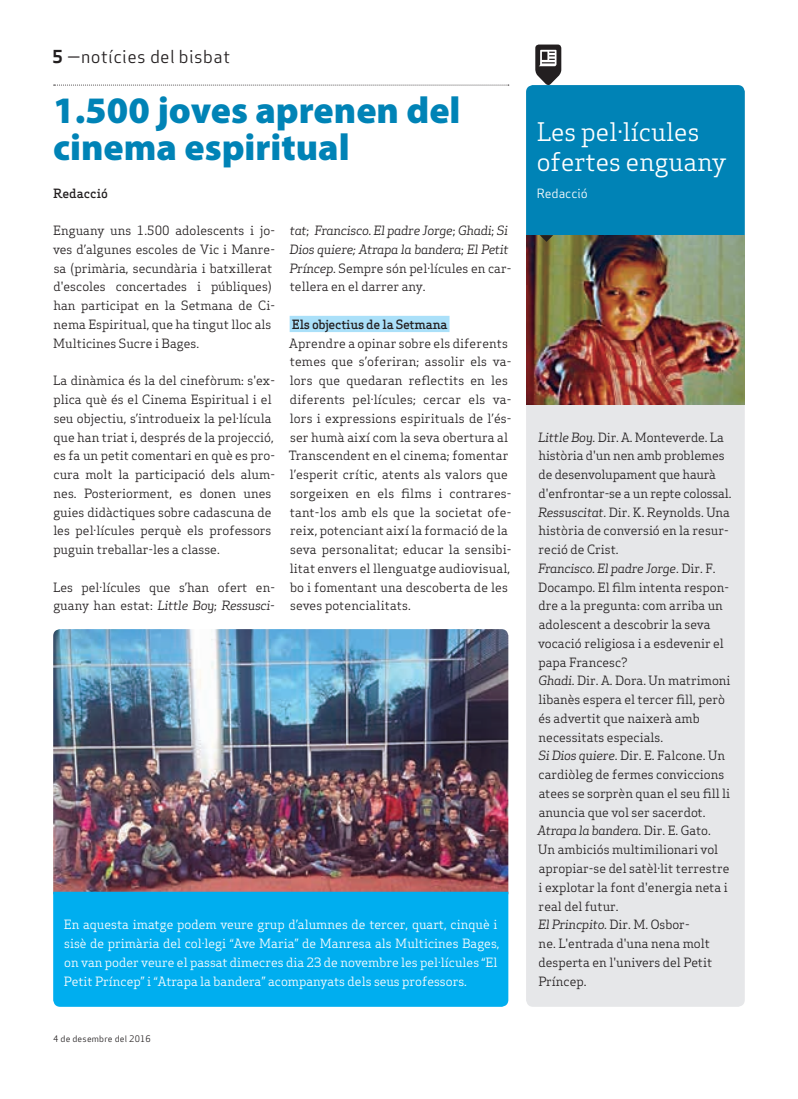
<style>
.page{position:relative;width:798px;height:1099px;background:#fff}
.page>*{position:absolute;margin:0;border:0;box-sizing:border-box;transform-origin:0 0}
.Titulars{font:900 37.5px/37.5px "Myriad Pro";color:#0083b6}
.Subtitol_Secció{font:25px/30px "Apex Serif";color:#fff}
.Capçalera{font:17.5px "Apex Sans Book T";letter-spacing:.02em;color:#231f20}
.Text_General{font:12.5px/18.8px "Apex Serif";color:#231f20}
.Text_General-2{font:12.5px/18.8px "Apex Serif";color:#fff}
.Text_General-3{font:italic 12.5px/18.8px "Apex Serif";letter-spacing:-.02em;color:#231f20}
.Text_General-4{font:500 12.5px "Apex Serif";letter-spacing:-.02em;color:#231f20}
.Autors{font:500 12.5px "Apex Serif";color:#231f20}
.Titulars-2{font:12.5px "Apex Sans Book T";color:#fff}
.Data_Peu{font:8.75px "Apex Sans Book T";letter-spacing:.02em;color:#231f20}
.s1{font-family:"Apex Sans Bold T"}
.s2{font-style:italic}
.s3{font-style:normal}
</style>
<div class="page">
<svg style="left:54px;top:85px;width:454px;height:1px"></svg>
<img style="left:53px;top:629px;width:455px;height:262px">
<div style="left:289px;top:316px;width:160px;height:16px;background:#aae0f9"></div>
<div style="left:526px;top:85px;width:218px;height:921px;background:#e6e7e9;border-radius:7px"></div>
<div style="left:526px;top:85px;width:218px;height:150px;background:#0083b6"></div>
<img style="left:526px;top:235px;width:218px;height:169px">
<svg style="left:539px;top:235px;width:14px;height:7px"></svg>
<svg style="left:535px;top:45px;width:26px;height:41px"></svg>
<div style="left:53px;top:891px;width:455px;height:115px;background:#00aeef"></div>
<p class="Capçalera" style="left:52px;top:46px;width:179px"><span class="s1">5</span> —notícies del bisbat</p>
<p class="Titulars" style="left:53px;top:90px;width:409px">1.500 joves aprenen del cinema espiritual</p>
<p class="Autors" style="left:53px;top:185px;width:56px">Redacció</p>
<p class="Text_General" style="left:53px;top:221px;width:223px">Enguany uns 1.500 adolescents i jo· ves d’algunes escoles de Vic i Manre· sa (primària, secundària i batxillerat d'escoles concertades i públiques) han participat en la Setmana de Ci· nema Espiritual, que ha tingut lloc als Multicines Sucre i Bages.</p>
<p class="Text_General" style="left:53px;top:371px;width:223px">La dinàmica és la del cinefòrum: s'ex· plica què és el Cinema Espiritual i el seu objectiu, s’introdueix la pel·lícula que han triat i, després de la projecció, es fa un petit comentari en què es pro· cura molt la participació dels alum· nes. Posteriorment, es donen unes guies didàctiques sobre cadascuna de les pel·lícules perquè els professors puguin treballar-les a classe.</p>
<p class="Text_General" style="left:53px;top:577px;width:223px">Les pel·lícules que s’han ofert en· guany han estat: <span class="s2">Little Boy</span>; <span class="s2">Ressusci-</span></p>
<p class="Text_General-3" style="left:289px;top:221px;width:223px">tat<span class="s3">;</span> Francisco. El padre Jorge<span class="s3">;</span> Ghadi<span class="s3">;</span> Si Dios quiere; Atrapa la bandera<span class="s3">;</span> El Petit Príncep<span class="s3">. Sempre són pel·lícules en car· tellera en el darrer any.</span></p>
<p class="Text_General-4" style="left:292px;top:316px;width:157px">Els objectius de la Setmana</p>
<p class="Text_General" style="left:289px;top:333px;width:224px">Aprendre a opinar sobre els diferents temes que s’oferiran; assolir els va· lors que quedaran reflectits en les diferents pel·lícules; cercar els va· lors i expressions espirituals de l’és· ser humà així com la seva obertura al Transcendent en el cinema; fomentar l’esperit crític, atents als valors que sorgeixen en els films i contrares· tant-los amb els que la societat ofe· reix, potenciant així la formació de la seva personalitat; educar la sensibi· litat envers el llenguatge audiovisual, bo i fomentant una descoberta de les seves potencialitats.</p>
<p class="Text_General-2" style="left:64px;top:915px;width:437px">En aquesta imatge podem veure grup d’alumnes de tercer, quart, cinquè i sisè de primària del col·legi “Ave Maria” de Manresa als Multicines Bages, on van poder veure el passat dimecres dia 23 de novembre les pel·lícules “El Petit Príncep” i “Atrapa la bandera” acompanyats dels seus professors.</p>
<p class="Data_Peu" style="left:53px;top:1032px;width:99px">4 de desembre del 2016</p>
<p class="Subtitol_Secció" style="left:536px;top:117px;width:191px">Les pel·lícules ofertes enguany</p>
<p class="Titulars-2" style="left:536px;top:185px;width:53px">Redacció</p>
<p class="Text_General" style="left:538px;top:427px;width:195px"><span class="s2">Little Boy</span>. Dir. A. Monteverde. La història d'un nen amb problemes de desenvolupament que haurà d'enfrontar-se a un repte colossal.</p>
<p class="Text_General" style="left:538px;top:502px;width:193px;text-align:justify"><span class="s2">Ressuscitat</span>. Dir. K. Reynolds. Una història de conversió en la resur· reció de Crist.</p>
<p class="Text_General" style="left:538px;top:558px;width:192px"><span class="s2">Francisco. El padre Jorge</span>. Dir. F.<br>Docampo. El film intenta respon· dre a la pregunta: com arriba un adolescent a descobrir la seva vocació religiosa i a esdevenir el papa Francesc?</p>
<p class="Text_General" style="left:538px;top:671px;width:194px"><span class="s2">Ghadi</span>. Dir. A. Dora. Un matrimoni libanès espera el tercer fill, però és advertit que naixerà amb necessitats especials.</p>
<p class="Text_General" style="left:538px;top:746px;width:193px"><span class="s2">Si Dios quiere</span>. Dir. E. Falcone. Un cardiòleg de fermes conviccions atees se sorprèn quan el seu fill li anuncia que vol ser sacerdot.</p>
<p class="Text_General" style="left:537px;top:821px;width:193px"><span class="s2">Atrapa la bandera</span>. Dir. E. Gato.<br>Un ambiciós multimilionari vol apropiar-se del satèl·lit terrestre i explotar la font d'energia neta i real del futur.</p>
<p class="Text_General" style="left:538px;top:915px;width:175px"><span class="s2">El Princpito</span>. Dir. M. Osbor·<br>ne. L'entrada d'una nena molt desperta en l'univers del Petit<br>Príncep.</p>
</div>
